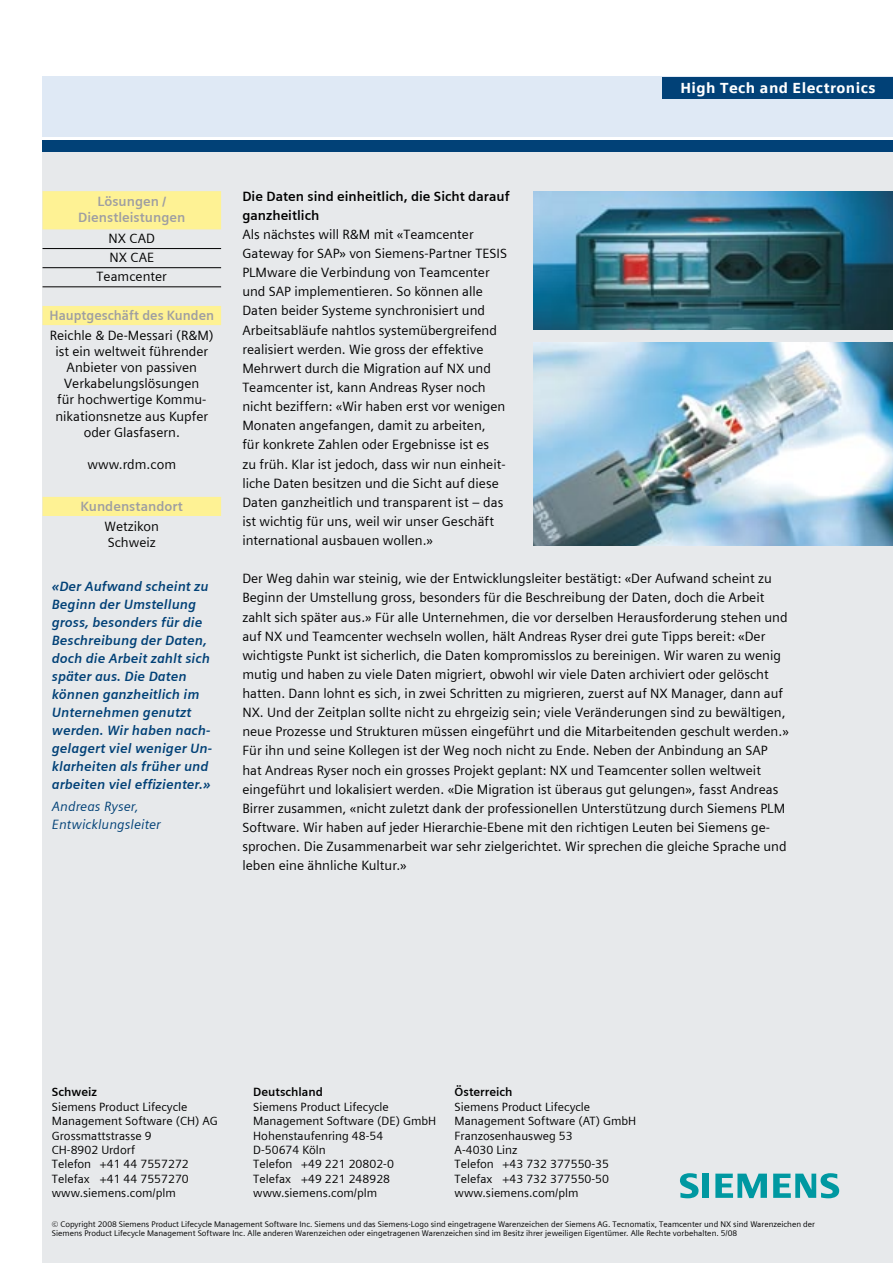
<style>
.page{position:relative;width:893px;height:1263px;background:#fff}
.page>*{position:absolute;margin:0;border:0;box-sizing:border-box;transform-origin:0 0}
.t1{font:900 14.7px "Siemens Sans";letter-spacing:.03em;color:#fff}
.t2{font:13.5px/19.2px "Siemens Sans";color:#000}
.t3{font:italic 700 13.5px/18px "Siemens Sans";color:#014177}
.t4{font:700 13.5px/16.2px "Siemens Sans";color:#9e9ea2;text-align:center}
.t5{font:700 13.5px/19.2px "Siemens Sans";color:#000}
.t6{font:italic 13.5px/18px "Siemens Sans";color:#014177}
.t7{font:12px/14.4px "Siemens Sans";color:#000}
.t8{font:700 12px "Siemens Sans";color:#000}
.t9{font:8.25px/9px "Siemens Sans";color:#000}
</style>
<div class="page">
<div style="left:43px;top:151px;width:850px;height:1112px;background:#e7e9eb"></div>
<div style="left:43px;top:77px;width:850px;height:60px;background:#dfe9f5"></div>
<div style="left:43px;top:140px;width:850px;height:12px;background:#014177"></div>
<svg style="left:680px;top:1173px;width:19px;height:25px"></svg>
<div style="left:702px;top:1173px;width:7px;height:25px;background:#0098a1"></div>
<svg style="left:715px;top:1173px;width:52px;height:25px"></svg>
<svg style="left:773px;top:1173px;width:66px;height:25px"></svg>
<img style="left:534px;top:191px;width:359px;height:138px">
<img style="left:533px;top:343px;width:360px;height:202px">
<svg style="left:43px;top:191px;width:178px;height:325px"></svg>
<hr style="left:43px;top:248px;width:178px;height:1px;background:#000">
<hr style="left:43px;top:267px;width:178px;height:1px;background:#000">
<hr style="left:43px;top:287px;width:178px;height:1px;background:#000">
<div style="left:663px;top:77px;width:230px;height:21px;background:#014177"></div>
<p class="t1" style="left:680px;top:79px;width:197px">High Tech and Electronics</p>
<p class="t4" style="left:78px;top:193px;width:109px">Lösungen /<br>Dienstleistungen</p>
<p class="t2" style="left:97px;top:229px;width:72px;text-align:center">NX CAD<br>NX CAE<br>Teamcenter</p>
<p class="t4" style="left:49px;top:307px;width:166px">Hauptgeschäft des Kunden</p>
<p class="t2" style="left:50px;top:327px;width:166px;line-height:16.2px;text-align:center">Reichle &amp; De-Messari (R&amp;M) ist ein weltweit führender<br>Anbieter von passiven<br>Verkabelungslösungen<br>für hochwertige Kommu&shy;nikationsnetze aus Kupfer oder Glasfasern.</p>
<p class="t2" style="left:87px;top:455px;width:90px">www.rdm.com</p>
<p class="t4" style="left:81px;top:498px;width:104px">Kundenstandort</p>
<p class="t2" style="left:105px;top:518px;width:56px;line-height:16.2px">Wetzikon<br>Schweiz</p>
<p class="t3" style="left:52px;top:577px;width:162px">«Der Aufwand scheint zu<br>Beginn der Umstellung gross, besonders für die<br>Beschreibung der Daten, doch die Arbeit zahlt sich später aus. Die Daten können ganzheitlich im<br>Unternehmen genutzt werden. Wir haben nach&shy;gelagert viel weniger Un&shy;klarheiten als früher und arbeiten viel effizienter.»</p>
<p class="t6" style="left:52px;top:797px;width:111px">Andreas Ryser,<br>Entwicklungsleiter</p>
<p class="t5" style="left:242px;top:186px;width:269px">Die Daten sind einheitlich, die Sicht darauf ganzheitlich</p>
<p class="t2" style="left:242px;top:225px;width:266px">Als nächstes will R&amp;M mit «Teamcenter Gateway for SAP» von Siemens-Partner TESIS PLMware die Verbindung von Teamcenter und SAP implementieren. So können alle Daten beider Systeme synchronisiert und Arbeitsabläufe nahtlos systemübergreifend realisiert werden. Wie gross der effektive Mehrwert durch die Migration auf NX und Teamcenter ist, kann Andreas Ryser noch nicht beziffern: «Wir haben erst vor wenigen Monaten angefangen, damit zu arbeiten,<br>für konkrete Zahlen oder Ergebnisse ist es<br>zu früh. Klar ist jedoch, dass wir nun einheit&shy;liche Daten besitzen und die Sicht auf diese Daten ganzheitlich und transparent ist – das ist wichtig für uns, weil wir unser Geschäft international ausbauen wollen.»</p>
<p class="t2" style="left:242px;top:569px;width:548px">Der Weg dahin war steinig, wie der Entwicklungsleiter bestätigt: «Der Aufwand scheint zu Beginn der Umstellung gross, besonders für die Beschreibung der Daten, doch die Arbeit zahlt sich später aus.» Für alle Unternehmen, die vor derselben Herausforderung stehen und auf NX und Teamcenter wechseln wollen, hält Andreas Ryser drei gute Tipps bereit: «Der wichtigste Punkt ist sicherlich, die Daten kompromisslos zu bereinigen. Wir waren zu wenig mutig und haben zu viele Daten migriert, obwohl wir viele Daten archiviert oder gelöscht hatten. Dann lohnt es sich, in zwei Schritten zu migrieren, zuerst auf NX Manager, dann auf NX. Und der Zeitplan sollte nicht zu ehrgeizig sein; viele Veränderungen sind zu bewältigen, neue Prozesse und Strukturen müssen eingeführt und die Mitarbeitenden geschult werden.» Für ihn und seine Kollegen ist der Weg noch nicht zu Ende. Neben der Anbindung an SAP hat Andreas Ryser noch ein grosses Projekt geplant: NX und Teamcenter sollen weltweit eingeführt und lokalisiert werden. «Die Migration ist überaus gut gelungen», fasst Andreas Birrer zusammen, «nicht zuletzt dank der professionellen Unterstützung durch Siemens PLM Software. Wir haben auf jeder Hierarchie-Ebene mit den richtigen Leuten bei Siemens ge&shy;sprochen. Die Zusammenarbeit war sehr zielgerichtet. Wir sprechen die gleiche Sprache und leben eine ähnliche Kultur.»</p>
<p class="t8" style="left:455px;top:1085px;width:60px">Österreich</p>
<p class="t7" style="left:455px;top:1099px;width:183px">Siemens Product Lifecycle<br>Management Software (AT) GmbH<br>Franzosenhausweg 53<br>A-4030 Linz<br>Telefon +43 732 377550-35<br>Telefax +43 732 377550-50 www.siemens.com/plm</p>
<p class="t9" style="left:52px;top:1219px;width:765px">© Copyright 2008 Siemens Product Lifecycle Management Software Inc. Siemens und das Siemens-Logo sind eingetragene Warenzeichen der Siemens AG. Tecnomatix, Teamcenter und NX sind Warenzeichen der<br>Siemens Product Lifecycle Management Software Inc. Alle anderen Warenzeichen oder eingetragenen Warenzeichen sind im Besitz ihrer jeweiligen Eigentümer. Alle Rechte vorbehalten. 5/08</p>
<p class="t8" style="left:52px;top:1085px;width:47px">Schweiz</p>
<p class="t7" style="left:52px;top:1099px;width:167px">Siemens Product Lifecycle<br>Management Software (CH) AG<br>Grossmattstrasse 9<br>CH-8902 Urdorf<br>Telefon +41 44 7557272<br>Telefax +41 44 7557270 www.siemens.com/plm</p>
<p class="t8" style="left:253px;top:1085px;width:71px">Deutschland</p>
<p class="t7" style="left:253px;top:1099px;width:185px">Siemens Product Lifecycle<br>Management Software (DE) GmbH<br>Hohenstaufenring 48-54<br>D-50674 Köln<br>Telefon +49 221 20802-0<br>Telefax +49 221 248928 www.siemens.com/plm</p>
</div>
